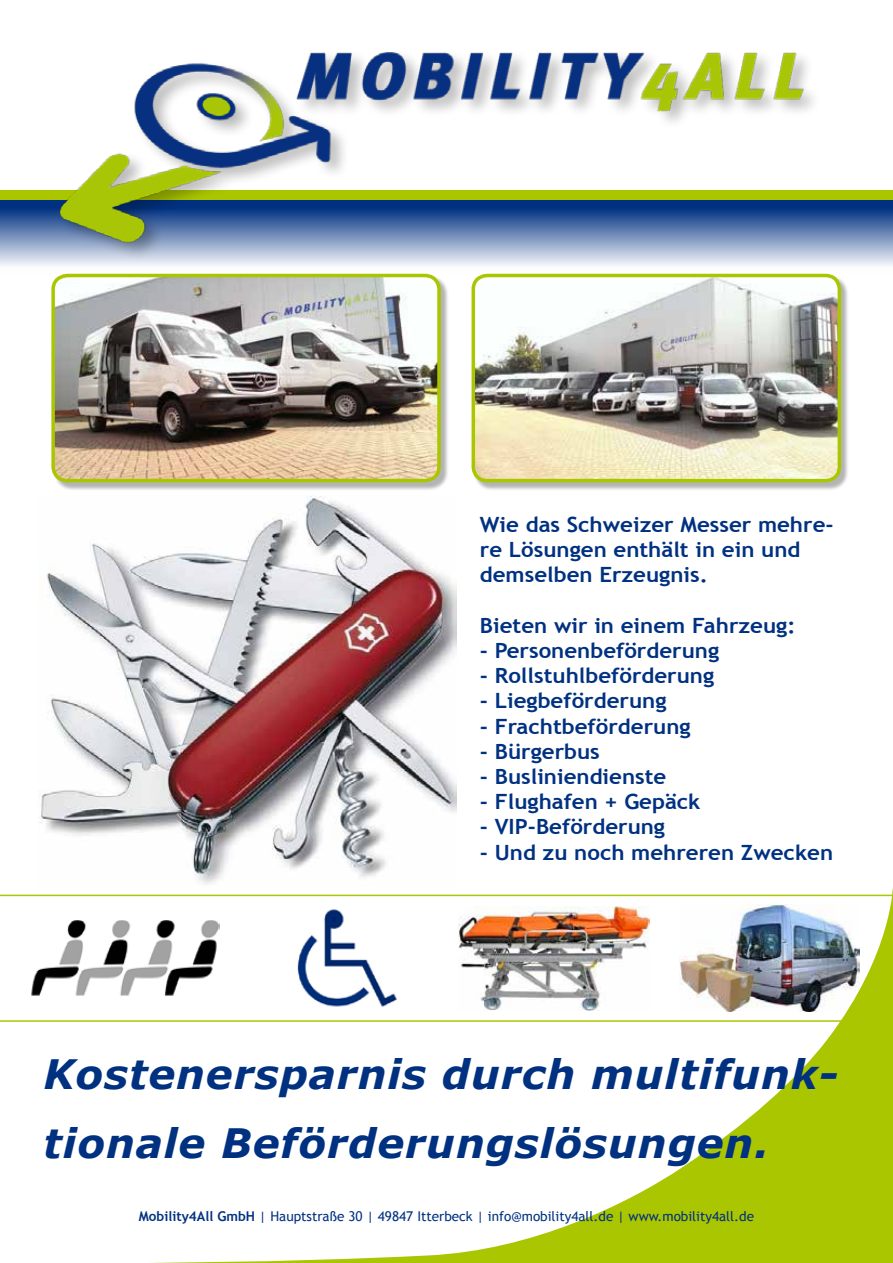
<style>
.page{position:relative;width:893px;height:1263px;background:#fff}
.page>*{position:absolute;margin:0;border:0;box-sizing:border-box;transform-origin:0 0}
.t1{font:italic 700 40.5px/69px "Verdana";letter-spacing:.02em;color:#003181}
.t2{font:700 21px/25.2px "Trebuchet MS";color:#003181;scale:1.06 1}
.t3{font:13.5px "Trebuchet MS";color:#023180}
.s1{font-weight:700}
</style>
<div class="page">
<svg style="left:131px;top:887px;width:762px;height:47px"></svg>
<svg style="left:151px;top:934px;width:742px;height:329px"></svg>
<hr style="left:0;top:895px;width:893px;height:1px;background:#aac600">
<div style="left:0;top:191px;width:893px;height:9px;background:#aac600"></div>
<div style="left:0;top:200px;width:893px;height:74px;background:linear-gradient(to bottom,#001c74,#fff)"></div>
<div style="left:58px;top:49px;width:764px;height:212px;background:#d1d9e8"></div>
<img style="left:21px;top:49px;width:863px;height:206px">
<img style="left:31px;top:919px;width:189px;height:77px">
<img style="left:286px;top:906px;width:115px;height:107px">
<img style="left:459px;top:907px;width:191px;height:103px">
<hr style="left:0;top:1020px;width:891px;height:2px;background:#aac600">
<div style="left:473px;top:275px;width:377px;height:216px;background:#000;opacity:.3"></div>
<img style="left:474px;top:275px;width:365px;height:206px">
<div style="left:472px;top:274px;width:369px;height:208px;border:3px solid #aac600;border-radius:14px"></div>
<div style="left:53px;top:275px;width:396px;height:216px;background:#000;opacity:.3"></div>
<img style="left:53px;top:275px;width:386px;height:206px">
<div style="left:51px;top:274px;width:390px;height:208px;border:3px solid #aac600;border-radius:14px"></div>
<img style="left:39px;top:496px;width:417px;height:388px">
<p class="t2" style="left:480px;top:512px;width:335px">Wie das Schweizer Messer mehre&shy;re Lösungen enthält in ein und demselben Erzeugnis.</p>
<p class="t2" style="left:480px;top:613px;width:299px">Bieten wir in einem Fahrzeug:</p>
<p class="t2" style="left:480px;top:638px;width:227px">- Personenbeförderung</p>
<p class="t2" style="left:480px;top:663px;width:223px">- Rollstuhlbeförderung</p>
<p class="t2" style="left:480px;top:688px;width:178px">- Liegbeförderung</p>
<p class="t2" style="left:480px;top:714px;width:200px">- Frachtbeförderung</p>
<p class="t2" style="left:480px;top:739px;width:115px">- Bürgerbus</p>
<p class="t2" style="left:480px;top:764px;width:177px">- Busliniendienste</p>
<p class="t2" style="left:480px;top:789px;width:210px">- Flughafen + Gepäck</p>
<p class="t2" style="left:480px;top:814px;width:176px">- VIP-Beförderung</p>
<p class="t2" style="left:480px;top:840px;width:335px">- Und zu noch mehreren Zwecken</p>
<h1 class="t1" style="left:43px;top:1039px;width:796px">Kostenersparnis durch multifunk&shy;tionale Beförderungslösungen.</h1>
<p class="t3" style="left:139px;top:1207px;width:617px"><span class="s1">Mobility4All GmbH</span> | Hauptstraße 30 | 49847 Itterbeck | info@mobility4all.de | www.mobility4all.de</p>
</div>
